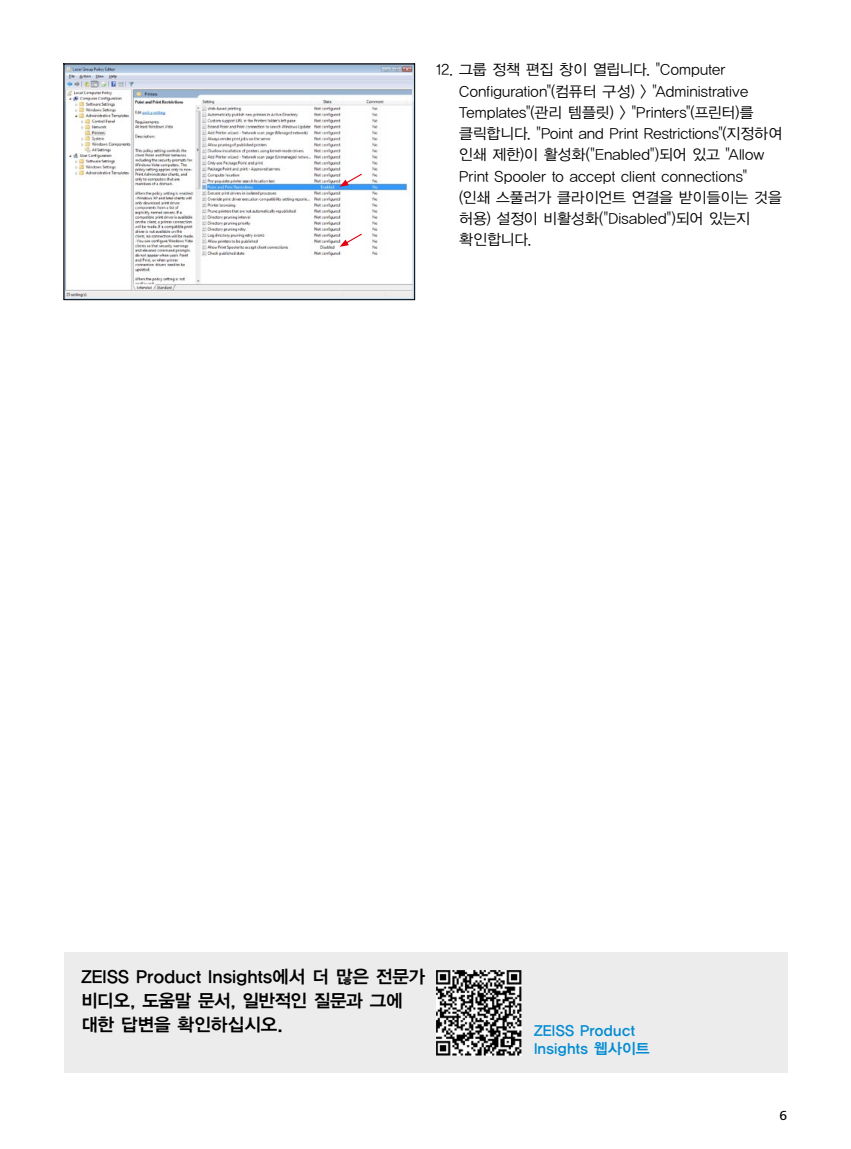
<style>
.page{position:relative;width:851px;height:1149px;background:#fff}
.page>*{position:absolute;margin:0;border:0;box-sizing:border-box;transform-origin:0 0}
.Front_page_-_Header{font:18px/24px "YDGO14";color:#000}
.Inner_page___Copy_9{font:15px/21.3px "YDGO12";letter-spacing:.01em;color:#000}
.Inner_page___Copy_9-2{font:15px/18px "YDGO14";letter-spacing:.02em;color:#008bd2}
.t1{font:500 13.5px "ZEISS Frutiger Next W1 G";color:#000}
</style>
<div class="page">
<div style="left:64px;top:952px;width:723px;height:120px;background:#ececed"></div>
<img style="left:436px;top:970px;width:85px;height:85px">
<img style="left:66px;top:66px;width:347px;height:232px">
<div style="left:64px;top:64px;width:351px;height:236px;border:1px solid #000"></div>
<svg style="left:339px;top:232px;width:24px;height:15px"></svg>
<svg style="left:339px;top:172px;width:24px;height:15px"></svg>
<p class="Inner_page___Copy_9" style="left:459px;top:59px;width:324px;text-indent:-23px">12. 그룹 정책 편집 창이 열립니다. "Computer Configuration"(컴퓨터 구성) &gt; "Administrative Templates"(관리 템플릿) &gt; "Printers"(프린터)를 클릭합니다. "Point and Print Restrictions"(지정하여 인쇄 제한)이 활성화("Enabled")되어 있고 "Allow Print Spooler to accept client connections"<br>(인쇄 스풀러가 클라이언트 연결을 받이들이는 것을 허용) 설정이 비활성화("Disabled")되어 있는지 확인합니다.</p>
<p class="Front_page_-_Header" style="left:81px;top:965px;width:345px">ZEISS Product Insights에서 더 많은 전문가 비디오, 도움말 문서, 일반적인 질문과 그에 대한 답변을 확인하십시오.</p>
<p class="Inner_page___Copy_9-2" style="left:534px;top:1022px;width:117px">ZEISS Product<br>Insights 웹사이트</p>
<p class="t1" style="left:779px;top:1105px;width:9px">6</p>
</div>
